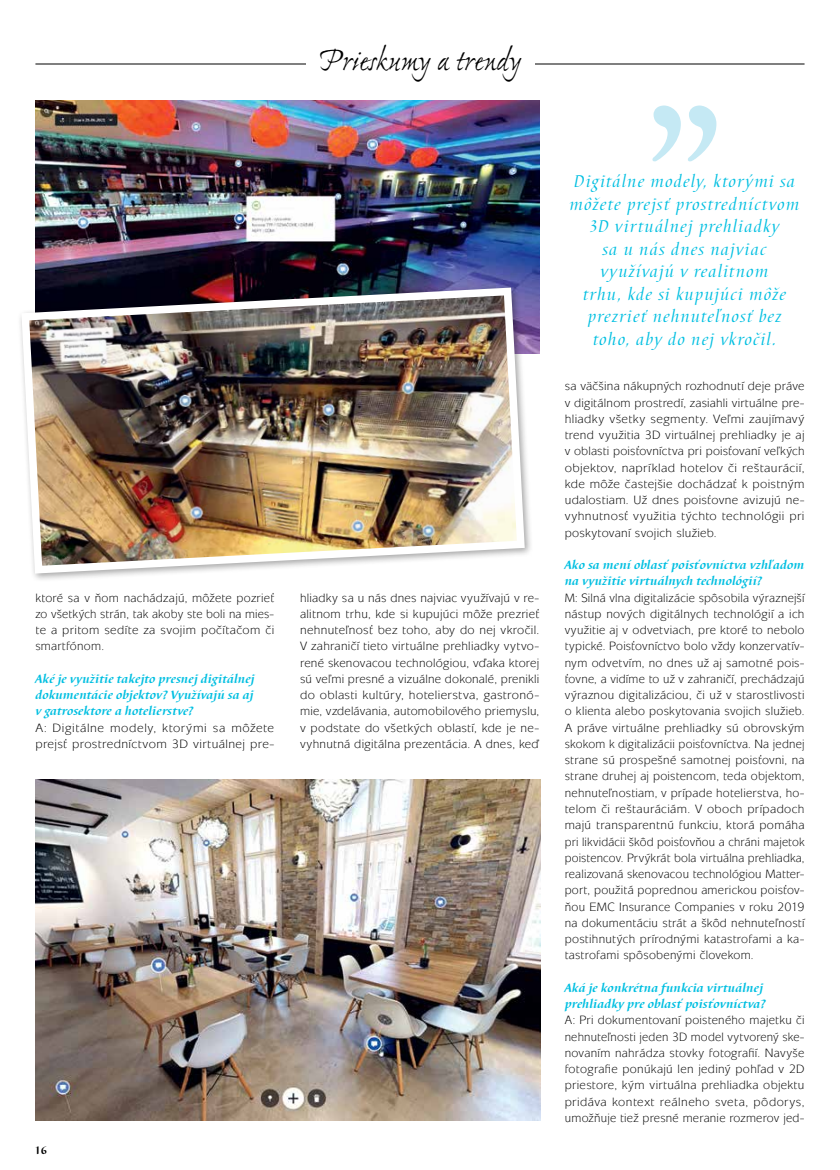
<style>
.page{position:relative;width:840px;height:1170px;background:#fff}
.page>*{position:absolute;margin:0;border:0;box-sizing:border-box;transform-origin:0 0}
.t1{font:33.75px "Ex Ponto Pro";letter-spacing:-.005em;color:#000}
.t2{font:italic 17.5px/22.5px "Barbedor TOT";letter-spacing:.06em;color:#00bfe1;text-align:center}
.t3{font:12.5px/16.2px "Mixage Itc TOT";letter-spacing:.025em;color:#000;text-align:justify}
.t4{font:italic 700 12.5px/16.2px "Barbedor TOT";letter-spacing:.015em;color:#00bfe1}
.t5{font:12.5px/16.2px "Mixage Itc TOT";letter-spacing:.025em;color:#000;scale:1.05 1}
.t6{font:700 11.25px "Barbedor TOT";color:#000}
</style>
<div class="page">
<img style="left:35px;top:780px;width:505px;height:340px">
<img style="left:35px;top:100px;width:505px;height:253px">
<svg style="left:652px;top:105px;width:64px;height:56px"></svg>
<div style="left:17px;top:283px;width:517px;height:299px;background:#000;opacity:.35"></div>
<img style="left:17px;top:283px;width:512px;height:294px">
<hr style="left:35px;top:64px;width:769px;height:1px;background:#000">
<div style="left:306px;top:47px;width:228px;height:30px;background:#fff"></div>
<h1 class="t1" style="left:318px;top:45px;width:204px">Prieskumy a trendy</h1>
<p class="t3" style="left:35px;top:590px;width:240px">ktoré sa v ňom nachádzajú, môžete pozrieť zo všetkých strán, tak akoby ste boli na mies&shy;te a pritom sedíte za svojim počítačom či smartfónom.</p>
<p class="t4" style="left:35px;top:671px;width:221px;text-align:justify">Aké je využitie takejto presnej digitálnej dokumentácie objektov? Využívajú sa aj v gatrosektore a hotelierstve?</p>
<p class="t5" style="left:35px;top:720px;width:229px">A: Digitálne modely, ktorými sa môžete prejsť prostredníctvom 3D virtuálnej pre-</p>
<p class="t6" style="left:35px;top:1143px;width:14px">16</p>
<p class="t3" style="left:300px;top:590px;width:241px">hliadky sa u nás dnes najviac využívajú v re&shy;alitnom trhu, kde si kupujúci môže prezrieť nehnuteľnosť bez toho, aby do nej vkročil.<br>V zahraničí tieto virtuálne prehliadky vytvo&shy;rené skenovacou technológiou, vďaka ktorej sú veľmi presné a vizuálne dokonalé, prenikli do oblasti kultúry, hotelierstva, gastronó&shy;mie, vzdelávania, automobilového priemyslu, v podstate do všetkých oblastí, kde je ne&shy;vyhnutná digitálna prezentácia. A dnes, keď</p>
<h2 class="t2" style="left:569px;top:172px;width:231px">Digitálne modely, ktorými sa môžete prejsť prostredníctvom<br>3D virtuálnej prehliadky<br>sa u nás dnes najviac využívajú v realitnom<br>trhu, kde si kupujúci môže prezrieť nehnuteľnosť bez toho, aby do nej vkročil.</h2>
<p class="t3" style="left:565px;top:379px;width:241px">sa väčšina nákupných rozhodnutí deje práve v digitálnom prostredí, zasiahli virtuálne pre&shy;hliadky všetky segmenty. Veľmi zaujímavý trend využitia 3D virtuálnej prehliadky je aj v oblasti poisťovníctva pri poisťovaní veľkých objektov, napríklad hotelov či reštaurácií, kde môže častejšie dochádzať k poistným udalostiam. Už dnes poisťovne avizujú ne&shy;vyhnutnosť využitia týchto technológii pri poskytovaní svojich služieb.</p>
<p class="t4" style="left:565px;top:558px;width:241px">Ako sa mení oblasť poisťovníctva vzhľadom na využitie virtuálnych technológií?</p>
<p class="t3" style="left:565px;top:590px;width:241px">M: Silná vlna digitalizácie spôsobila výraznejší nástup nových digitálnych technológií a ich využitie aj v odvetviach, pre ktoré to nebolo typické. Poisťovníctvo bolo vždy konzervatív&shy;nym odvetvím, no dnes už aj samotné pois&shy;ťovne, a vidíme to už v zahraničí, prechádzajú výraznou digitalizáciou, či už v starostlivosti o klienta alebo poskytovania svojich služieb.<br>A práve virtuálne prehliadky sú obrovským skokom k digitalizácii poisťovníctva. Na jednej strane sú prospešné samotnej poisťovni, na strane druhej aj poistencom, teda objektom, nehnuteľnostiam, v prípade hotelierstva, ho&shy;telom či reštauráciám. V oboch prípadoch majú transparentnú funkciu, ktorá pomáha pri likvidácii škôd poisťovňou a chráni majetok poistencov. Prvýkrát bola virtuálna prehliadka, realizovaná skenovacou technológiou Matter&shy;port, použitá poprednou americkou poisťov&shy;ňou EMC Insurance Companies v roku 2019 na dokumentáciu strát a škôd nehnuteľností postihnutých prírodnými katastrofami a ka&shy;tastrofami spôsobenými človekom.</p>
<p class="t4" style="left:565px;top:980px;width:203px">Aká je konkrétna funkcia virtuálnej prehliadky pre oblasť poisťovníctva?</p>
<p class="t3" style="left:565px;top:1013px;width:241px">A: Pri dokumentovaní poisteného majetku či nehnuteľnosti jeden 3D model vytvorený ske&shy;novaním nahrádza stovky fotografií. Navyše fotografie ponúkajú len jediný pohľad v 2D priestore, kým virtuálna prehliadka objektu pridáva kontext reálneho sveta, pôdorys, umožňuje tiež presné meranie rozmerov jed-</p>
</div>
